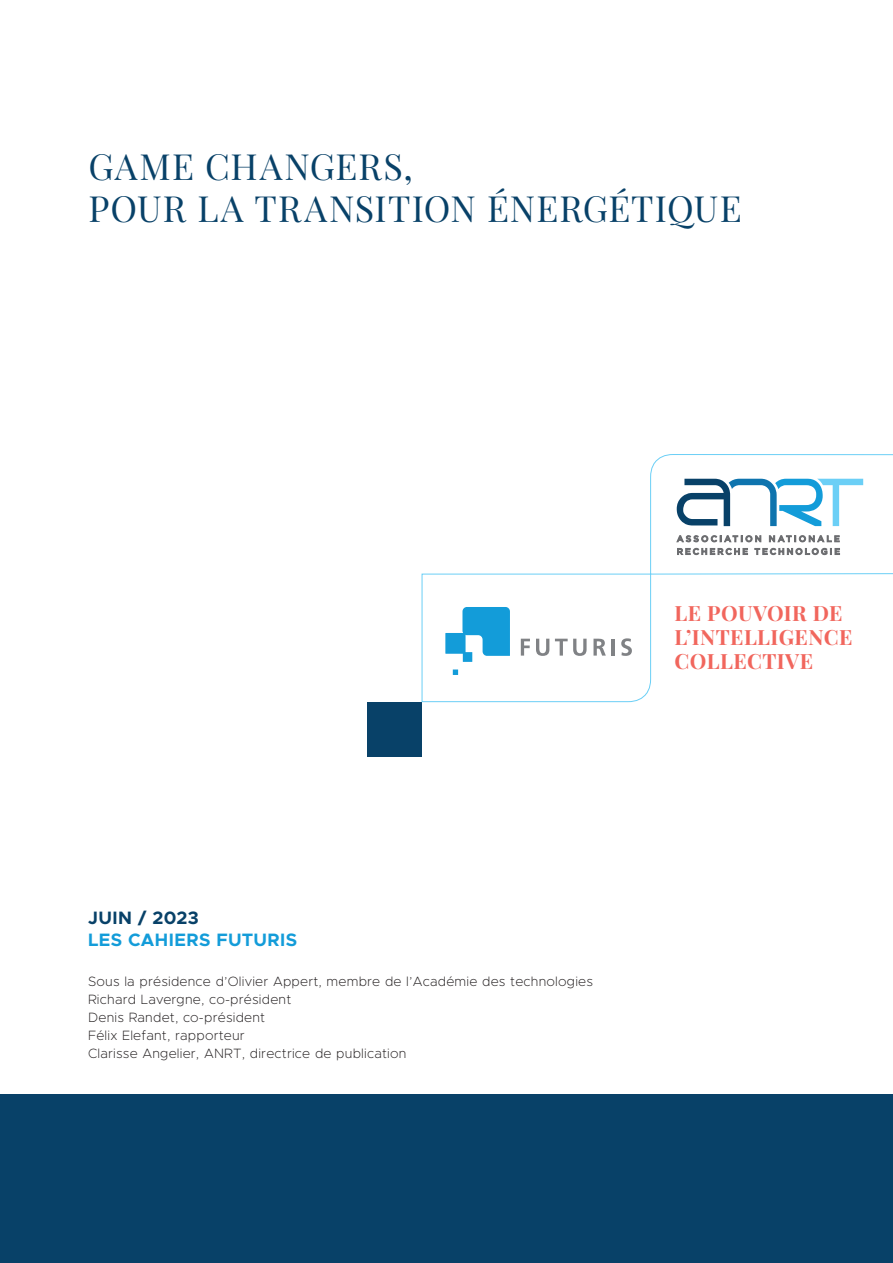
<style>
.page{position:relative;width:893px;height:1263px;background:#fff}
.page>*{position:absolute;margin:0;border:0;box-sizing:border-box;transform-origin:0 0}
.t1{font:36px/42px "Playfair Display";letter-spacing:.025em;color:#084168}
.t2{font:700 21px "Playfair Display";letter-spacing:.02em;color:#f1665d}
.t3{font:700 18px "Metropolis";letter-spacing:.02em;color:#139cd9}
.t4{font:700 18px "Metropolis";letter-spacing:.02em;color:#084168}
.t5{font:200 13.5px/18px "Metropolis";letter-spacing:.015em;color:#231f20}
</style>
<div class="page">
<div style="left:0;top:1094px;width:893px;height:169px;background:#084168"></div>
<div style="left:368px;top:702px;width:54px;height:54px;background:#084168"></div>
<svg style="left:421px;top:454px;width:472px;height:248px"></svg>
<p class="t1" style="left:88px;top:145px;width:655px">GAME CHANGERS,<br>POUR LA TRANSITION ÉNERGÉTIQUE</p>
<p class="t2" style="left:675px;top:600px;width:169px">LE POUVOIR DE</p>
<p class="t2" style="left:675px;top:624px;width:179px">L’INTELLIGENCE</p>
<p class="t2" style="left:675px;top:648px;width:140px">COLLECTIVE</p>
<p class="t4" style="left:88px;top:906px;width:112px">JUIN / 2023</p>
<p class="t3" style="left:88px;top:928px;width:211px">LES CAHIERS FUTURIS</p>
<p class="t5" style="left:88px;top:972px;width:506px">Sous la présidence d’Olivier Appert, membre de l’Académie des technologies<br>Richard Lavergne, co-président</p>
<p class="t5" style="left:88px;top:1008px;width:179px">Denis Randet, co-président<br>Félix Elefant, rapporteur</p>
<p class="t5" style="left:88px;top:1044px;width:320px">Clarisse Angelier, ANRT, directrice de publication</p>
</div>
